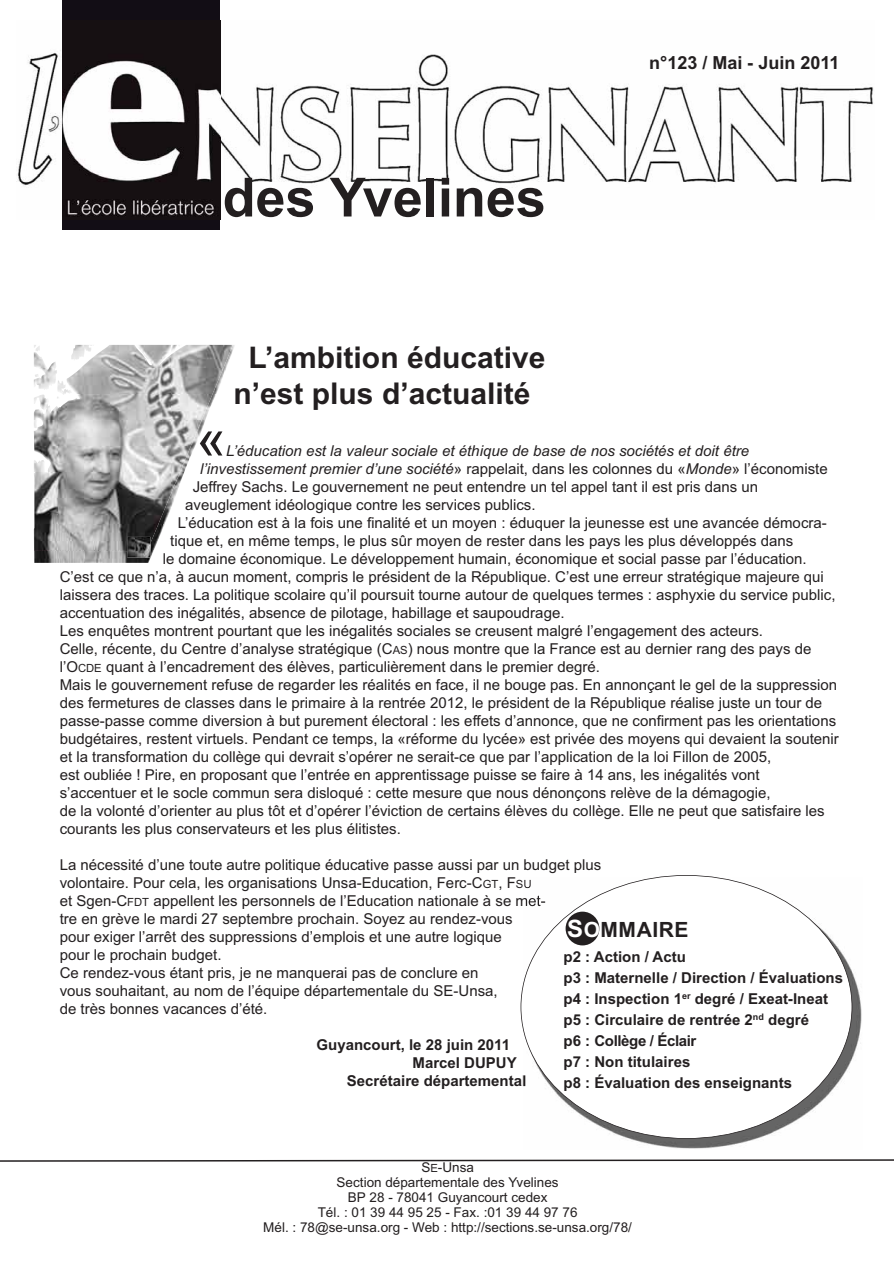
<style>
.page{position:relative;width:894px;height:1264px;background:#fff}
.page>*{position:absolute;margin:0;border:0;box-sizing:border-box;transform-origin:0 0}
.t1{font:700 54px "Arial";color:#231f20}
.t2{font:54px "Arial";color:#231f20}
.t3{font:700 30px/36px "Arial";color:#231f20;text-align:center}
.t4{font:700 21px "Arial";letter-spacing:.025em;color:#231f20}
.t5{font:700 18px "Arial";color:#231f20}
.t6{font:15px/18px "Arial";color:#231f20}
.t7{font:700 15px/21px "Arial";color:#231f20}
.t8{font:italic 15px "Arial";color:#231f20}
.t9{font:13.5px/15px "Arial";color:#231f20;text-align:center}
.s1{font-style:italic}
.s2{font-size:11.25px}
.s3{font-size:24px;color:#fff}
.s4{color:#fff}
</style>
<div class="page">
<div style="left:63px;top:0;width:157px;height:230px;background:#120d15"></div>
<img style="left:17px;top:20px;width:857px;height:199px">
<svg style="left:1px;top:1159px;width:892px;height:3px"></svg>
<img style="left:34px;top:345px;width:201px;height:217px">
<img style="left:34px;top:345px;width:199px;height:206px">
<img style="left:127px;top:551px;width:23px;height:6px">
<img style="left:127px;top:537px;width:23px;height:14px">
<img style="left:523px;top:877px;width:339px;height:271px">
<svg style="left:523px;top:879px;width:7px;height:8px"></svg>
<div style="left:520px;top:875px;width:331px;height:263px;background:#fff;border-radius:50%"></div>
<div style="left:565px;top:911px;width:34px;height:34px;background:#231f20;border-radius:50%"></div>
<h1 class="t1" style="left:222px;top:178px;width:325px">des Yvelines</h1>
<h2 class="t3" style="left:233px;top:343px;width:313px">L’ambition éducative n’est plus d’actualité</h2>
<p class="t5" style="left:649px;top:57px;width:192px">n°123 / Mai - Juin 2011</p>
<h1 class="t2" style="left:196px;top:418px;width:32px">«</h1>
<p class="t8" style="left:226px;top:445px;width:524px">L’éducation est la valeur sociale et éthique de base de nos sociétés et doit être</p>
<p class="t6" style="left:200px;top:461px;width:628px"><span class="s1">l’investissement premier d’une société</span>» rappelait, dans les colonnes du «<span class="s1">Monde</span>» l’économiste</p>
<p class="t6" style="left:193px;top:479px;width:566px">Jeffrey Sachs. Le gouvernement ne peut entendre un tel appel tant il est pris dans un</p>
<p class="t6" style="left:185px;top:497px;width:352px">aveuglement idéologique contre les services publics.</p>
<p class="t6" style="left:178px;top:515px;width:650px">L’éducation est à la fois une finalité et un moyen : éduquer la jeunesse est une avancée démocra-</p>
<p class="t6" style="left:170px;top:533px;width:624px">tique et, en même temps, le plus sûr moyen de rester dans les pays les plus développés dans</p>
<p class="t6" style="left:163px;top:551px;width:645px">le domaine économique. Le développement humain, économique et social passe par l’éducation.</p>
<p class="t6" style="left:60px;top:569px;width:765px">C’est ce que n’a, à aucun moment, compris le président de la République. C’est une erreur stratégique majeure qui</p>
<p class="t6" style="left:60px;top:587px;width:777px">laissera des traces. La politique scolaire qu’il poursuit tourne autour de quelques termes : asphyxie du service public,</p>
<p class="t6" style="left:60px;top:605px;width:506px">accentuation des inégalités, absence de pilotage, habillage et saupoudrage.</p>
<p class="t6" style="left:60px;top:623px;width:704px">Les enquêtes montrent pourtant que les inégalités sociales se creusent malgré l’engagement des acteurs.</p>
<p class="t6" style="left:60px;top:641px;width:753px">Celle, récente, du Centre d’analyse stratégique (C<span class="s2">AS</span>) nous montre que la France est au dernier rang des pays de</p>
<p class="t6" style="left:60px;top:659px;width:541px">l’O<span class="s2">CDE</span> quant à l’encadrement des élèves, particulièrement dans le premier degré.</p>
<p class="t6" style="left:60px;top:677px;width:778px">Mais le gouvernement refuse de regarder les réalités en face, il ne bouge pas. En annonçant le gel de la suppression</p>
<p class="t6" style="left:60px;top:695px;width:763px">des fermetures de classes dans le primaire à la rentrée 2012, le président de la République réalise juste un tour de</p>
<p class="t6" style="left:60px;top:713px;width:777px">passe-passe comme diversion à but purement électoral : les effets d’annonce, que ne confirment pas les orientations</p>
<p class="t6" style="left:60px;top:731px;width:780px">budgétaires, restent virtuels. Pendant ce temps, la «réforme du lycée» est privée des moyens qui devaient la soutenir</p>
<p class="t6" style="left:60px;top:749px;width:713px">et la transformation du collège qui devrait s’opérer ne serait-ce que par l’application de la loi Fillon de 2005,</p>
<p class="t6" style="left:60px;top:767px;width:701px">est oubliée ! Pire, en proposant que l’entrée en apprentissage puisse se faire à 14 ans, les inégalités vont</p>
<p class="t6" style="left:60px;top:785px;width:712px">s’accentuer et le socle commun sera disloqué : cette mesure que nous dénonçons relève de la démagogie,</p>
<p class="t6" style="left:60px;top:803px;width:766px">de la volonté d’orienter au plus tôt et d’opérer l’éviction de certains élèves du collège. Elle ne peut que satisfaire les</p>
<p class="t6" style="left:60px;top:821px;width:342px">courants les plus conservateurs et les plus élitistes.</p>
<p class="t6" style="left:60px;top:857px;width:543px">La nécessité d’une toute autre politique éducative passe aussi par un budget plus volontaire. Pour cela, les organisations Unsa-Education, Ferc-C<span class="s2">GT</span>, F<span class="s2">SU<br></span>et Sgen-C<span class="s2">FDT</span> appellent les personnels de l’Education nationale à se met-<br>tre en grève le mardi 27 septembre prochain. Soyez au rendez-vous<br>pour exiger l’arrêt des suppressions d’emplois et une autre logique<br>pour le prochain budget.<br>Ce rendez-vous étant pris, je ne manquerai pas de conclure en<br>vous souhaitant, au nom de l’équipe départementale du SE-Unsa,<br>de très bonnes vacances d’été.</p>
<p class="t7" style="left:316px;top:1035px;width:195px">Guyancourt, le 28 juin 2011</p>
<p class="t7" style="left:412px;top:1053px;width:106px">Marcel DUPUY</p>
<p class="t7" style="left:347px;top:1071px;width:181px">Secrétaire départemental</p>
<h3 class="t4" style="left:567px;top:921px;width:123px"><span class="s3">S</span><span class="s4">O</span>MMAIRE</h3>
<p class="t7" style="left:563px;top:947px;width:281px">p2 : Action / Actu<br>p3 : Maternelle / Direction / Évaluations p4 : Inspection 1<sup>er</sup> degré / Exeat-Ineat p5 : Circulaire de rentrée 2<sup>nd</sup> degré<br>p6 : Collège / Éclair<br>p7 : Non titulaires<br>p8 : Évaluation des enseignants</p>
<p class="t9" style="left:263px;top:1160px;width:370px">S<span class="s2">E</span>-Unsa<br>Section départementale des Yvelines<br>BP 28 - 78041 Guyancourt cedex<br>Tél. : 01 39 44 95 25 - Fax. :01 39 44 97 76<br>Mél. : 78@se-unsa.org - Web : http://sections.se-unsa.org/78/</p>
</div>
